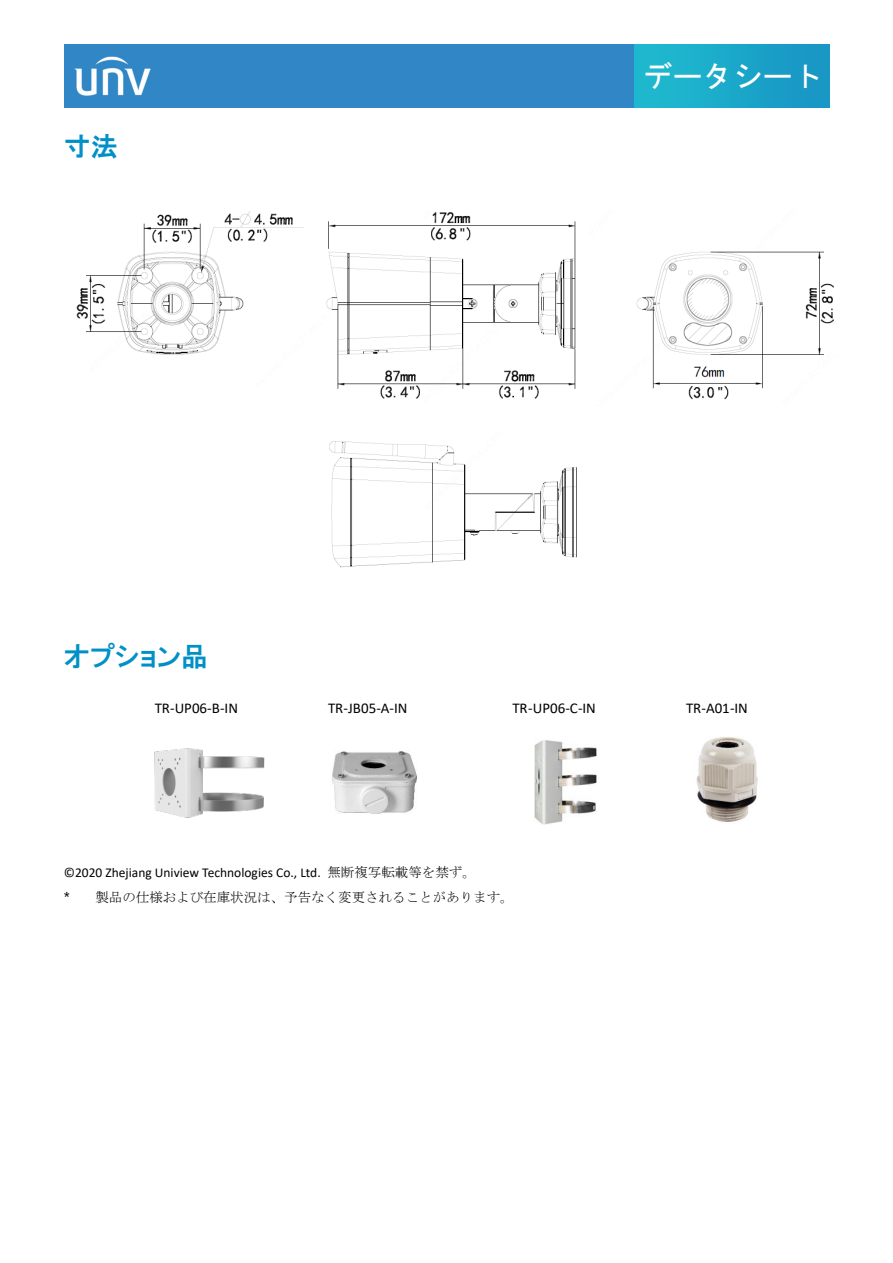
<style>
.page{position:relative;width:893px;height:1263px;background:#fff}
.page>*{position:absolute;margin:0;border:0;box-sizing:border-box;transform-origin:0 0}
.t1{font:30px "MS Gothic";color:#fff}
.t2{font:27px "HGP Gothic E";color:#0090c8}
.t3{font:15px "Calibri";color:#000}
.t4{font:13.5px "Calibri";color:#000}
.t5{font:13.5px "MS Mincho";color:#000}
.s1{font-family:"MS Mincho"}
.s2{font-family:"Microsoft Ya Hei"}
</style>
<div class="page">
<div style="left:64px;top:44px;width:625px;height:64px;background:#3186c5"></div>
<img style="left:634px;top:44px;width:195px;height:64px">
<img style="left:640px;top:50px;width:185px;height:50px">
<img style="left:75px;top:57px;width:76px;height:38px">
<img style="left:76px;top:211px;width:758px;height:189px">
<img style="left:329px;top:441px;width:248px;height:127px">
<img style="left:154px;top:748px;width:111px;height:70px">
<img style="left:332px;top:751px;width:85px;height:63px">
<img style="left:535px;top:740px;width:61px;height:84px">
<img style="left:696px;top:737px;width:62px;height:85px">
<h2 class="t2" style="left:64px;top:133px;width:55px">寸法</h2>
<h2 class="t2" style="left:64px;top:643px;width:146px">オプション品</h2>
<h1 class="t1" style="left:643px;top:61px;width:181px">データシート</h1>
<p class="t3" style="left:155px;top:698px;width:85px">TR-UP06-B-IN</p>
<p class="t3" style="left:328px;top:698px;width:81px">TR-JB05-A-IN</p>
<p class="t3" style="left:512px;top:698px;width:85px">TR-UP06-C-IN</p>
<p class="t3" style="left:686px;top:698px;width:63px">TR-A01-IN</p>
<p class="t4" style="left:64px;top:863px;width:413px">©2020 Zhejiang Uniview Technologies Co., Ltd. <span class="s1">無断複写転載等を禁ず。</span></p>
<p class="t5" style="left:64px;top:891px;width:451px"><span class="s2">*</span> 製品の仕様および在庫状況は、予告なく変更されることがあります。</p>
</div>
